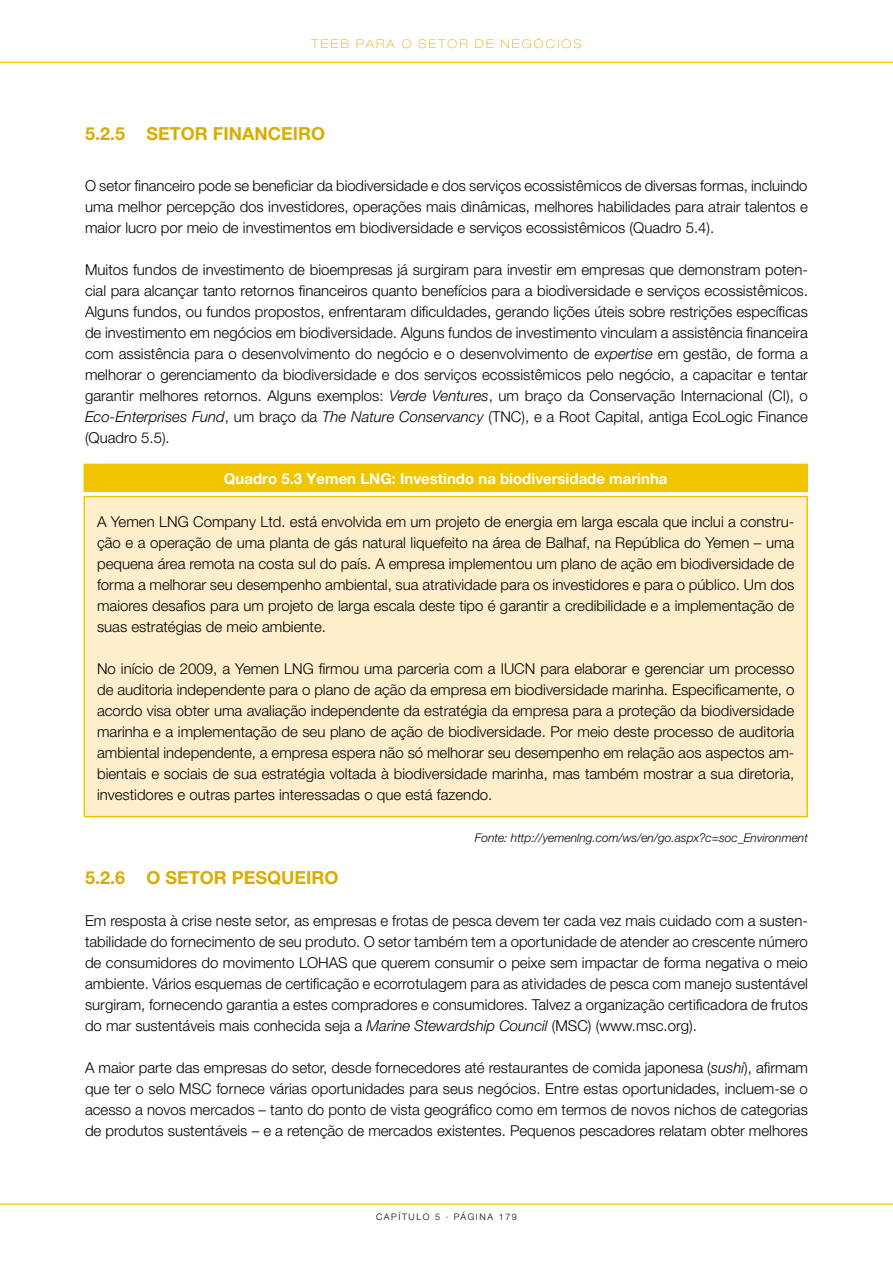
<style>
.page{position:relative;width:893px;height:1263px;background:#fff}
.page>*{position:absolute;margin:0;border:0;box-sizing:border-box;transform-origin:0 0}
.t1{font:700 18px "Helvetica Neue LT Pro";color:#d9ac00}
.t2{font:300 15px/21px "Helvetica Neue LT Pro";color:#000;text-align:justify}
.t3{font:700 15px "Helvetica Neue LT Pro";color:#fff}
.t4{font:italic 300 12px "Helvetica Neue LT Pro";color:#000}
.t5{font:100 expanded 12px "Helvetica Neue LT Pro";letter-spacing:.175em;color:#d9ac00}
.t6{font:300 9px "Helvetica Neue LT Pro";letter-spacing:.175em;color:#000}
.s1{font-style:italic}
</style>
<div class="page">
<hr style="left:0;top:62px;width:893px;height:1px;background:#f0c500">
<hr style="left:0;top:1203px;width:893px;height:2px;background:#f0c500">
<div style="left:84px;top:464px;width:723px;height:28px;background:#f0c500"></div>
<svg style="left:84px;top:492px;width:723px;height:4px"></svg>
<div style="left:84px;top:497px;width:723px;height:320px;background:#feeecb"></div>
<hr style="left:84px;top:497px;width:1px;height:319px;background:#f0c500">
<hr style="left:806px;top:497px;width:2px;height:319px;background:#f0c500">
<hr style="left:84px;top:816px;width:724px;height:1px;background:#f0c500">
<hr style="left:84px;top:464px;width:724px;height:1px;background:#f0c500">
<hr style="left:806px;top:465px;width:2px;height:27px;background:#f0c500">
<hr style="left:84px;top:496px;width:724px;height:1px;background:#f0c500">
<p class="t5" style="left:312px;top:37px;width:271px">TEEB PARA O SETOR DE NEGÓCIOS</p>
<p class="t1" style="left:85px;top:123px;width:242px">5.2.5 SETOR FINANCEIRO</p>
<p class="t2" style="left:85px;top:174px;width:724px">O setor financeiro pode se beneficiar da biodiversidade e dos serviços ecossistêmicos de diversas formas, incluindo uma melhor percepção dos investidores, operações mais dinâmicas, melhores habilidades para atrair talentos e maior lucro por meio de investimentos em biodiversidade e serviços ecossistêmicos (Quadro 5.4).</p>
<p class="t2" style="left:85px;top:258px;width:724px">Muitos fundos de investimento de bioempresas já surgiram para investir em empresas que demonstram poten&shy;cial para alcançar tanto retornos financeiros quanto benefícios para a biodiversidade e serviços ecossistêmicos.<br>Alguns fundos, ou fundos propostos, enfrentaram dificuldades, gerando lições úteis sobre restrições específicas de investimento em negócios em biodiversidade. Alguns fundos de investimento vinculam a assistência financeira com assistência para o desenvolvimento do negócio e o desenvolvimento de <span class="s1">expertise</span> em gestão, de forma a melhorar o gerenciamento da biodiversidade e dos serviços ecossistêmicos pelo negócio, a capacitar e tentar garantir melhores retornos. Alguns exemplos: <span class="s1">Verde Ventures</span>, um braço da Conservação Internacional (CI), o <span class="s1">Eco-Enterprises Fund</span>, um braço da <span class="s1">The Nature Conservancy</span> (TNC), e a Root Capital, antiga EcoLogic Finance (Quadro 5.5).</p>
<p class="t3" style="left:224px;top:469px;width:445px">Quadro 5.3 Yemen LNG: Investindo na biodiversidade marinha</p>
<p class="t2" style="left:97px;top:510px;width:699px">A Yemen LNG Company Ltd. está envolvida em um projeto de energia em larga escala que inclui a constru&shy;ção e a operação de uma planta de gás natural liquefeito na área de Balhaf, na República do Yemen – uma pequena área remota na costa sul do país. A empresa implementou um plano de ação em biodiversidade de forma a melhorar seu desempenho ambiental, sua atratividade para os investidores e para o público. Um dos maiores desafios para um projeto de larga escala deste tipo é garantir a credibilidade e a implementação de suas estratégias de meio ambiente.</p>
<p class="t2" style="left:97px;top:657px;width:699px">No início de 2009, a Yemen LNG firmou uma parceria com a IUCN para elaborar e gerenciar um processo de auditoria independente para o plano de ação da empresa em biodiversidade marinha. Especificamente, o acordo visa obter uma avaliação independente da estratégia da empresa para a proteção da biodiversidade marinha e a implementação de seu plano de ação de biodiversidade. Por meio deste processo de auditoria ambiental independente, a empresa espera não só melhorar seu desempenho em relação aos aspectos am&shy;bientais e sociais de sua estratégia voltada à biodiversidade marinha, mas também mostrar a sua diretoria, investidores e outras partes interessadas o que está fazendo.</p>
<p class="t4" style="left:475px;top:830px;width:335px">Fonte: http://yemenlng.com/ws/en/go.aspx?c=soc_Environment</p>
<p class="t1" style="left:85px;top:866px;width:255px">5.2.6 O SETOR PESQUEIRO</p>
<p class="t2" style="left:85px;top:909px;width:724px">Em resposta à crise neste setor, as empresas e frotas de pesca devem ter cada vez mais cuidado com a susten&shy;tabilidade do fornecimento de seu produto. O setor também tem a oportunidade de atender ao crescente número de consumidores do movimento LOHAS que querem consumir o peixe sem impactar de forma negativa o meio ambiente. Vários esquemas de certificação e ecorrotulagem para as atividades de pesca com manejo sustentável surgiram, fornecendo garantia a estes compradores e consumidores. Talvez a organização certificadora de frutos do mar sustentáveis mais conhecida seja a <span class="s1">Marine Stewardship Council</span> (MSC) (www.msc.org).</p>
<p class="t2" style="left:85px;top:1056px;width:724px">A maior parte das empresas do setor, desde fornecedores até restaurantes de comida japonesa (<span class="s1">sushi</span>), afirmam que ter o selo MSC fornece várias oportunidades para seus negócios. Entre estas oportunidades, incluem-se o acesso a novos mercados – tanto do ponto de vista geográfico como em termos de novos nichos de categorias de produtos sustentáveis – e a retenção de mercados existentes. Pequenos pescadores relatam obter melhores</p>
<p class="t6" style="left:376px;top:1211px;width:34px">Cap ítul</p>
<p class="t6" style="left:423px;top:1211px;width:53px">o5∙página</p>
<p class="t6" style="left:499px;top:1211px;width:20px">179</p>
</div>
